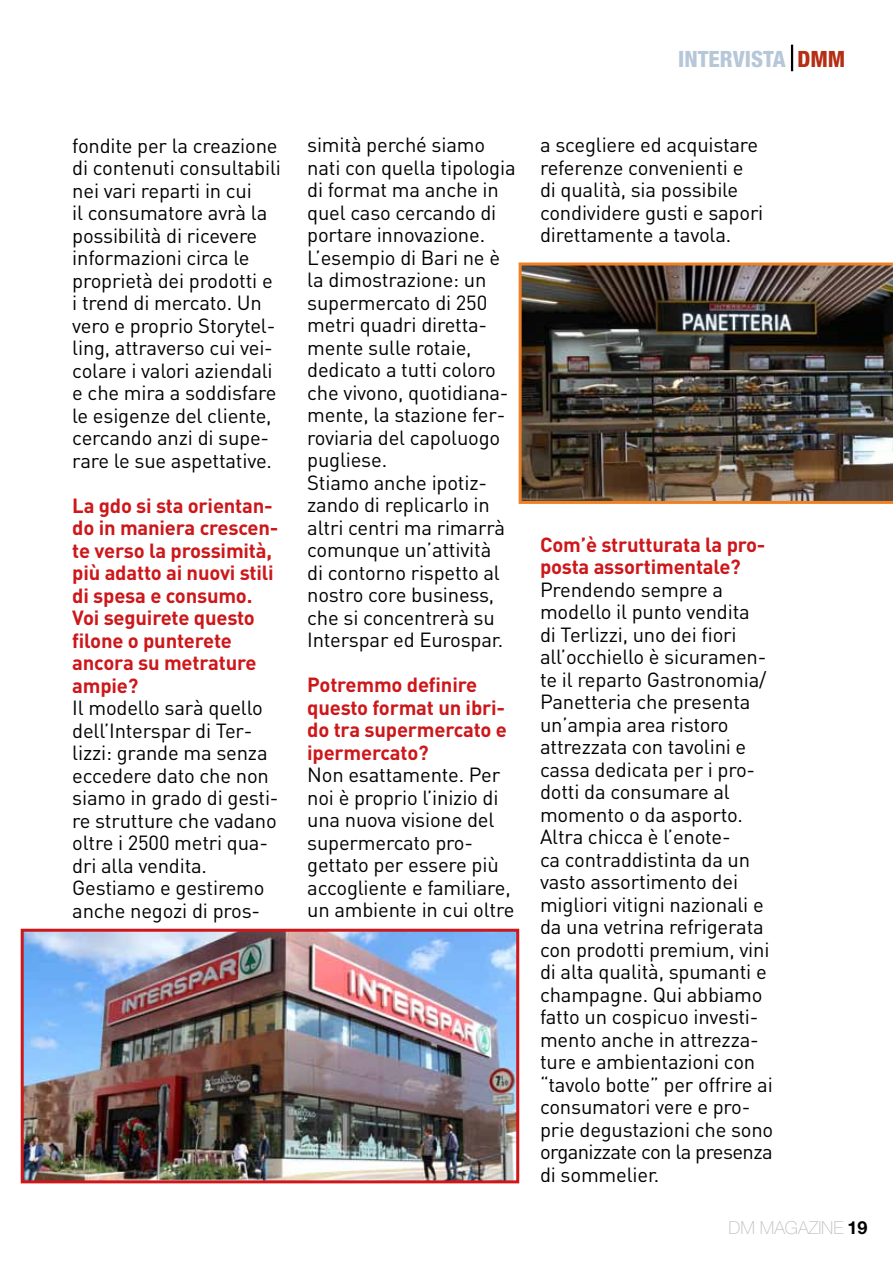
<style>
.page{position:relative;width:893px;height:1263px;background:#fff}
.page>*{position:absolute;margin:0;border:0;box-sizing:border-box;transform-origin:0 0}
.t1{font:800 condensed 22.5px "Helvetica Neue";color:#b6c7d8}
.t2{font:20.25px/22.5px "DIN";letter-spacing:-.01em;color:#000}
.t3{font:700 20.25px/22.5px "DIN";letter-spacing:-.01em;color:#cd171a}
.t4{font:100 18px "Helvetica Neue";letter-spacing:-.005em;color:#c0c0c0}
.s1{color:#b52f15}
.s2{font-weight:700;color:#000}
</style>
<div class="page">
<hr style="left:791px;top:45px;width:2px;height:26px;background:#000">
<img style="left:25px;top:933px;width:490px;height:246px">
<div style="left:21px;top:929px;width:498px;height:254px;border:3px solid #cd171a"></div>
<img style="left:519px;top:262px;width:374px;height:242px">
<p class="t2" style="left:72px;top:134px;width:210px">fondite per la creazione di contenuti consultabili nei vari reparti in cui<br>il consumatore avrà la possibilità di ricevere informazioni circa le proprietà dei prodotti e i trend di mercato. Un vero e proprio Storytel&shy;ling, attraverso cui vei&shy;colare i valori aziendali e che mira a soddisfare le esigenze del cliente, cercando anzi di supe&shy;rare le sue aspettative.</p>
<p class="t3" style="left:72px;top:493px;width:208px">La gdo si sta orientan&shy;do in maniera crescen&shy;te verso la prossimità, più adatto ai nuovi stili di spesa e consumo.<br>Voi seguirete questo filone o punterete ancora su metrature ampie?</p>
<p class="t2" style="left:72px;top:696px;width:208px">Il modello sarà quello dell’Interspar di Ter&shy;lizzi: grande ma senza eccedere dato che non siamo in grado di gesti&shy;re strutture che vadano oltre i 2500 metri qua&shy;dri alla vendita.<br>Gestiamo e gestiremo anche negozi di pros-</p>
<p class="t1" style="left:678px;top:45px;width:169px">INTERVISTA <span class="s1">DMM</span></p>
<p class="t2" style="left:307px;top:134px;width:210px">simità perché siamo nati con quella tipologia di format ma anche in quel caso cercando di portare innovazione.<br>L’esempio di Bari ne è la dimostrazione: un supermercato di 250 metri quadri diretta&shy;mente sulle rotaie, dedicato a tutti coloro che vivono, quotidiana&shy;mente, la stazione fer&shy;roviaria del capoluogo pugliese.<br>Stiamo anche ipotiz&shy;zando di replicarlo in altri centri ma rimarrà comunque un’attività<br>di contorno rispetto al nostro core business, che si concentrerà su<br>Interspar ed Eurospar.</p>
<p class="t3" style="left:307px;top:673px;width:201px">Potremmo definire questo format un ibri&shy;do tra supermercato e ipermercato?</p>
<p class="t2" style="left:307px;top:763px;width:209px">Non esattamente. Per noi è proprio l’inizio di una nuova visione del supermercato pro&shy;gettato per essere più accogliente e familiare, un ambiente in cui oltre</p>
<p class="t2" style="left:540px;top:133px;width:225px">a scegliere ed acquistare referenze convenienti e di qualità, sia possibile condividere gusti e sapori direttamente a tavola.</p>
<p class="t3" style="left:540px;top:532px;width:227px">Com’è strutturata la pro&shy;posta assortimentale?</p>
<p class="t2" style="left:540px;top:578px;width:235px">Prendendo sempre a modello il punto vendita<br>di Terlizzi, uno dei fiori all’occhiello è sicuramen&shy;te il reparto Gastronomia/<br>Panetteria che presenta un’ampia area ristoro attrezzata con tavolini e cassa dedicata per i pro&shy;dotti da consumare al momento o da asporto.<br>Altra chicca è l’enote-<br>ca contraddistinta da un vasto assortimento dei migliori vitigni nazionali e da una vetrina refrigerata con prodotti premium, vini di alta qualità, spumanti e champagne. Qui abbiamo fatto un cospicuo investi&shy;mento anche in attrezza&shy;ture e ambientazioni con “tavolo botte” per offrire ai consumatori vere e pro&shy;prie degustazioni che sono organizzate con la presenza di sommelier.</p>
<p class="t4" style="left:728px;top:1217px;width:140px">DM MAGAZINE <span class="s2">19</span></p>
</div>
